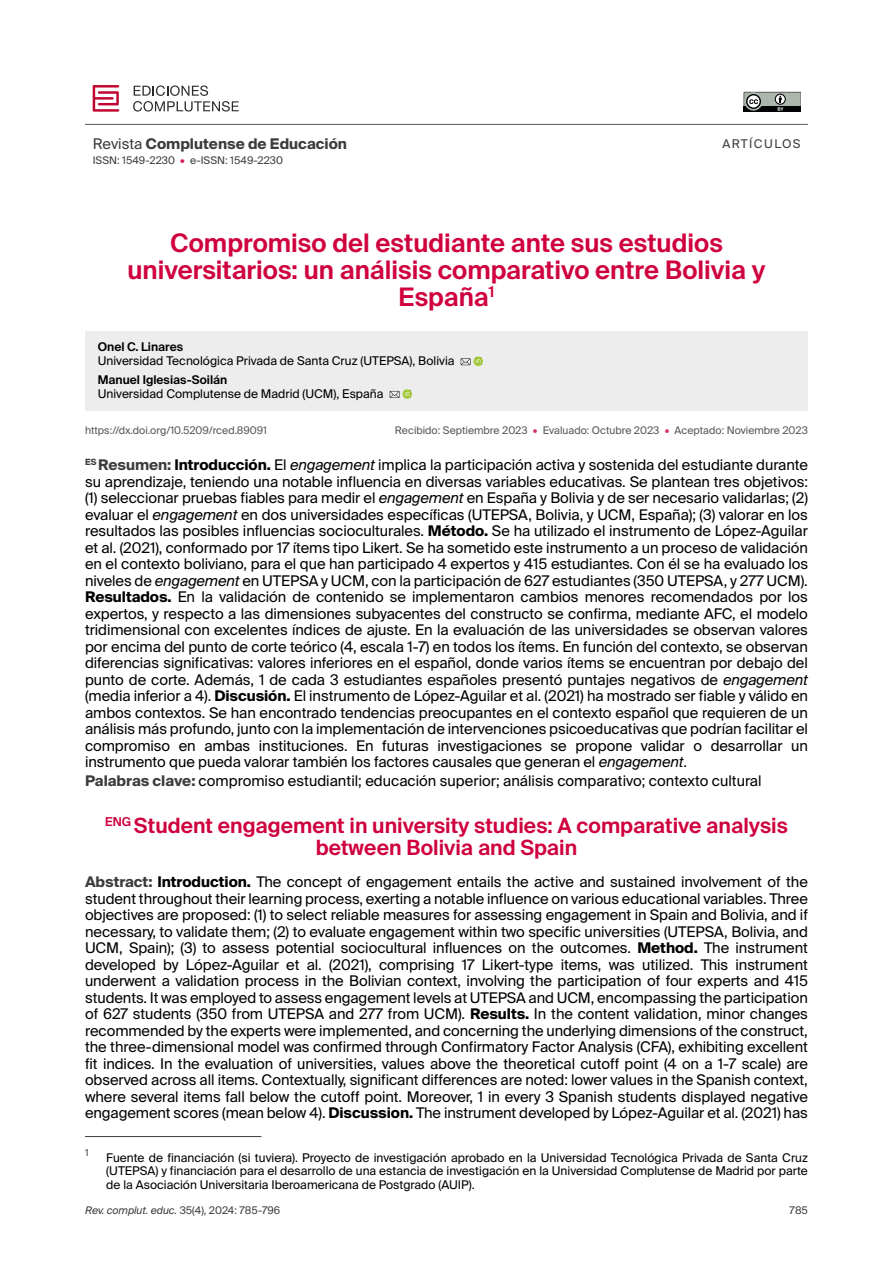
<style>
.page{position:relative;width:893px;height:1263px;background:#fff}
.page>*{position:absolute;margin:0;border:0;box-sizing:border-box;transform-origin:0 0}
.Título_original_ES{font:600 25.5px/27px "Suisse Intl";color:#cf003d;text-align:center}
.Título_traducido_EN{font:600 21px/22.5px "Suisse Intl";color:#cf003d;text-align:center}
.Resumen_abstract_-_I{font:14.7px/16.5px "Suisse Intl";letter-spacing:-.005em;color:#000;text-align:justify}
.Resumen_abstract{font:14.7px/16.5px "Suisse Intl";color:#000;text-align:justify}
.t1{font:700 14.7px "Suisse Intl";color:#3c3c3b}
.Notas_al_pie{font:12px/13.5px "Suisse Intl";color:#000;text-align:justify}
.Cargo{font:12px "Suisse Intl";color:#000}
.Autor{font:600 12px "Suisse Intl";color:#000}
.t2{font:12px "Suisse Intl";letter-spacing:.12em;color:#3c3c3b}
.Fechas{font:10.5px "Suisse Intl";color:#575756}
.t3{font:10.5px "Suisse Intl";color:#3c3c3b}
.Notas_al_pie-2{font:9.6px "Suisse Intl";color:#3c3c3b}
.s1{font-weight:400}
.s2{color:#d41a50}
.s3{color:#d83364}
.s4{font-weight:700;color:#3c3c3b}
.s5{font-weight:700}
.s6{font-style:italic}
</style>
<div class="page">
<div style="left:85px;top:331px;width:723px;height:80px;background:#ededed"></div>
<svg style="left:461px;top:357px;width:22px;height:9px"></svg>
<svg style="left:390px;top:389px;width:22px;height:10px"></svg>
<hr style="left:85px;top:1136px;width:176px;height:1px;background:#3c3c3b">
<hr style="left:85px;top:124px;width:723px;height:1px;background:#575756">
<svg style="left:744px;top:92px;width:56px;height:19px"></svg>
<svg style="left:93px;top:85px;width:26px;height:26px"></svg>
<svg style="left:133px;top:85px;width:106px;height:26px"></svg>
<p class="t1" style="left:93px;top:135px;width:256px"><span class="s1">Revista</span> Complutense de Educación</p>
<p class="t3" style="left:93px;top:154px;width:192px">ISSN: 1549-2230 <span class="s2">•</span> e-ISSN: 1549-2230</p>
<p class="t2" style="left:722px;top:136px;width:80px">ARTÍCULOS</p>
<p class="Título_original_ES" style="left:127px;top:229px;width:640px">Compromiso del estudiante ante sus estudios universitarios: un análisis comparativo entre Bolivia y<br>España<sup>1</sup></p>
<p class="Autor" style="left:98px;top:340px;width:87px">Onel C. Linares</p>
<p class="Cargo" style="left:98px;top:354px;width:358px">Universidad Tecnológica Privada de Santa Cruz (UTEPSA), Bolivia</p>
<p class="Autor" style="left:98px;top:373px;width:131px">Manuel Iglesias-Soilán</p>
<p class="Cargo" style="left:98px;top:387px;width:287px">Universidad Complutense de Madrid (UCM), España</p>
<p class="Fechas" style="left:85px;top:424px;width:184px">https://dx.doi.org/10.5209/rced.89091</p>
<p class="Fechas" style="left:395px;top:424px;width:414px">Recibido: Septiembre 2023 <span class="s3">•</span> Evaluado: Octubre 2023 <span class="s3">•</span> Aceptado: Noviembre 2023</p>
<p class="Resumen_abstract_-_I" style="left:85px;top:457px;width:724px"><sup>ES</sup> <span class="s4">Resumen:</span> <span class="s5">Introducción.</span> El <span class="s6">engagement</span> implica la participación activa y sostenida del estudiante durante su aprendizaje, teniendo una notable influencia en diversas variables educativas. Se plantean tres objetivos: (1) seleccionar pruebas fiables para medir el <span class="s6">engagement</span> en España y Bolivia y de ser necesario validarlas; (2) evaluar el <span class="s6">engagement</span> en dos universidades específicas (UTEPSA, Bolivia, y UCM, España); (3) valorar en los resultados las posibles influencias socioculturales. <span class="s5">Método.</span> Se ha utilizado el instrumento de López-Aguilar et al. (2021), conformado por 17 ítems tipo Likert. Se ha sometido este instrumento a un proceso de validación en el contexto boliviano, para el que han participado 4 expertos y 415 estudiantes. Con él se ha evaluado los niveles de <span class="s6">engagement</span> en UTEPSA y UCM, con la participación de 627 estudiantes (350 UTEPSA, y 277 UCM).<br><span class="s5">Resultados.</span> En la validación de contenido se implementaron cambios menores recomendados por los expertos, y respecto a las dimensiones subyacentes del constructo se confirma, mediante AFC, el modelo tridimensional con excelentes índices de ajuste. En la evaluación de las universidades se observan valores por encima del punto de corte teórico (4, escala 1-7) en todos los ítems. En función del contexto, se observan diferencias significativas: valores inferiores en el español, donde varios ítems se encuentran por debajo del punto de corte. Además, 1 de cada 3 estudiantes españoles presentó puntajes negativos de <span class="s6">engagement </span>(media inferior a 4). <span class="s5">Discusión.</span> El instrumento de López-Aguilar et al. (2021) ha mostrado ser fiable y válido en ambos contextos. Se han encontrado tendencias preocupantes en el contexto español que requieren de un análisis más profundo, junto con la implementación de intervenciones psicoeducativas que podrían facilitar el compromiso en ambas instituciones. En futuras investigaciones se propone validar o desarrollar un instrumento que pueda valorar también los factores causales que generan el <span class="s6">engagement</span>.</p>
<p class="Resumen_abstract" style="left:85px;top:773px;width:678px"><span class="s4">Palabras clave:</span> compromiso estudiantil; educación superior; análisis comparativo; contexto cultural</p>
<p class="Título_traducido_EN" style="left:105px;top:814px;width:684px"><sup>ENG</sup> Student engagement in university studies: A comparative analysis between Bolivia and Spain</p>
<p class="Resumen_abstract" style="left:85px;top:874px;width:724px"><span class="s4">Abstract:</span> <span class="s5">Introduction.</span> The concept of engagement entails the active and sustained involvement of the student throughout their learning process, exerting a notable influence on various educational variables. Three objectives are proposed: (1) to select reliable measures for assessing engagement in Spain and Bolivia, and if necessary, to validate them; (2) to evaluate engagement within two specific universities (UTEPSA, Bolivia, and UCM, Spain); (3) to assess potential sociocultural influences on the outcomes. <span class="s5">Method.</span> The instrument developed by López-Aguilar et al. (2021), comprising 17 Likert-type items, was utilized. This instrument underwent a validation process in the Bolivian context, involving the participation of four experts and 415 students. It was employed to assess engagement levels at UTEPSA and UCM, encompassing the participation of 627 students (350 from UTEPSA and 277 from UCM). <span class="s5">Results.</span> In the content validation, minor changes recommended by the experts were implemented, and concerning the underlying dimensions of the construct, the three-dimensional model was confirmed through Confirmatory Factor Analysis (CFA), exhibiting excellent fit indices. In the evaluation of universities, values above the theoretical cutoff point (4 on a 1-7 scale) are observed across all items. Contextually, significant differences are noted: lower values in the Spanish context, where several items fall below the cutoff point. Moreover, 1 in every 3 Spanish students displayed negative engagement scores (mean below 4). <span class="s5">Discussion.</span> The instrument developed by López-Aguilar et al. (2021) has</p>
<p class="Notas_al_pie-2" style="left:85px;top:1147px;width:5px">1</p>
<p class="Notas_al_pie" style="left:106px;top:1151px;width:703px">Fuente de financiación (si tuviera). Proyecto de investigación aprobado en la Universidad Tecnológica Privada de Santa Cruz (UTEPSA) y financiación para el desarrollo de una estancia de investigación en la Universidad Complutense de Madrid por parte de la Asociación Universitaria Iberoamericana de Postgrado (AUIP).</p>
<p class="t3" style="left:85px;top:1204px;width:197px"><span class="s6">Rev. complut. educ.</span> 35(4), 2024: 785-796</p>
<p class="t3" style="left:790px;top:1204px;width:20px">785</p>
</div>
